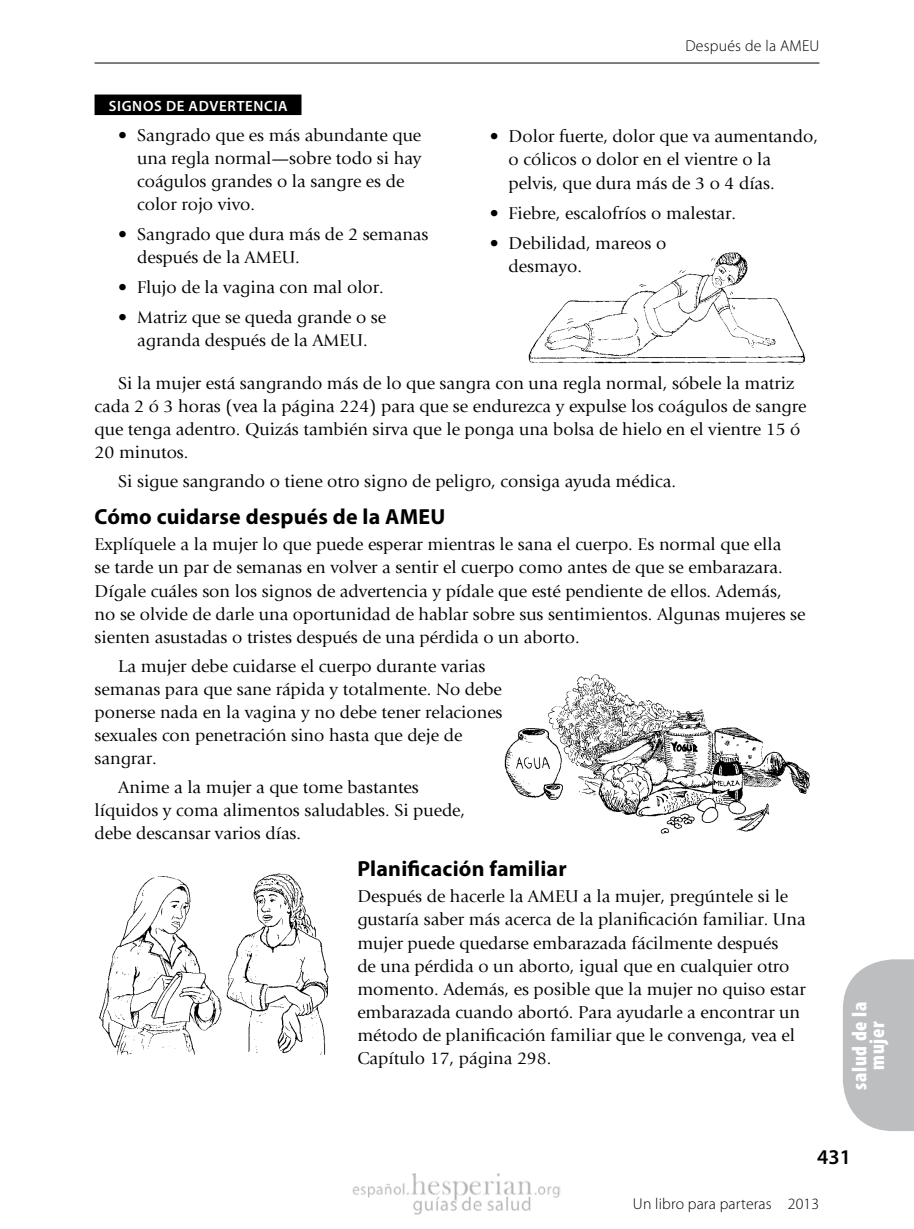
<style>
.page{position:relative;width:914px;height:1229px;background:#fff}
.page>*{position:absolute;margin:0;border:0;box-sizing:border-box;transform-origin:0 0}
.t1{font:700 21.88px "Myriad Pro";letter-spacing:.01em;color:#000}
.t2{font:900 condensed 21px/17.5px "Myriad Pro";letter-spacing:.03em;color:#fff;text-align:center}
.t3{font:600 21px "Myriad Pro";color:#000}
.t4{font:17.85px/23.1px "Giovanni Placenta";color:#000}
.t5{font:300 15.75px "Myriad Pro";letter-spacing:.01em;color:#000}
.t6{font:600 14.88px "Myriad Pro";letter-spacing:.045em;color:#fff}
</style>
<div class="page">
<hr style="left:94px;top:63px;width:725px;height:1px;background:#000">
<svg style="left:842px;top:959px;width:72px;height:172px;background:#c3c5c7"></svg>
<img style="left:504px;top:674px;width:306px;height:160px">
<img style="left:99px;top:873px;width:230px;height:182px">
<img style="left:528px;top:252px;width:277px;height:113px">
<div style="left:96px;top:96px;width:204px;height:18px;background:#000"></div>
<div style="left:94px;top:94px;width:207px;height:21px;border:3px solid #000"></div>
<img style="left:352px;top:1173px;width:208px;height:41px">
<p class="t6" style="left:109px;top:96px;width:180px">SIGNOS DE ADVERTENCIA</p>
<p class="t4" style="left:137px;top:123px;width:286px;text-indent:-19px">• Sangrado que es más abundante que una regla normal—sobre todo si hay coágulos grandes o la sangre es de color rojo vivo.</p>
<p class="t4" style="left:137px;top:223px;width:293px;text-indent:-19px">• Sangrado que dura más de 2 semanas después de la AMEU.</p>
<p class="t4" style="left:118px;top:276px;width:267px">• Flujo de la vagina con mal olor.</p>
<p class="t4" style="left:118px;top:306px;width:269px;text-align:center">• Matriz que se queda grande o se agranda después de la AMEU.</p>
<p class="t5" style="left:685px;top:36px;width:136px">Después de la AMEU</p>
<p class="t4" style="left:508px;top:125px;width:311px;text-indent:-19px">• Dolor fuerte, dolor que va aumentando, o cólicos o dolor en el vientre o la pelvis, que dura más de 3 o 4 días.</p>
<p class="t4" style="left:489px;top:201px;width:248px">• Fiebre, escalofríos o malestar.</p>
<p class="t4" style="left:508px;top:231px;width:159px;text-indent:-19px">• Debilidad, mareos o desmayo.</p>
<p class="t4" style="left:95px;top:371px;width:713px;text-indent:24px">Si la mujer está sangrando más de lo que sangra con una regla normal, sóbele la matriz cada 2 ó 3 horas (vea la página 224) para que se endurezca y expulse los coágulos de sangre que tenga adentro. Quizás también sirva que le ponga una bolsa de hielo en el vientre 15 ó 20 minutos.</p>
<p class="t4" style="left:118px;top:470px;width:559px">Si sigue sangrando o tiene otro signo de peligro, consiga ayuda médica.</p>
<p class="t1" style="left:94px;top:502px;width:307px">Cómo cuidarse después de la AME</p>
<p class="t1" style="left:430px;top:502px;width:16px">U</p>
<p class="t4" style="left:94px;top:533px;width:712px">Explíquele a la mujer lo que puede esperar mientras le sana el cuerpo. Es normal que ella<br>se tarde un par de semanas en volver a sentir el cuerpo como antes de que se embarazara.<br>Dígale cuáles son los signos de advertencia y pídale que esté pendiente de ellos. Además, no se olvide de darle una oportunidad de hablar sobre sus sentimientos. Algunas mujeres se sienten asustadas o tristes después de una pérdida o un aborto.</p>
<p class="t4" style="left:94px;top:654px;width:409px;text-indent:24px">La mujer debe cuidarse el cuerpo durante varias semanas para que sane rápida y totalmente. No debe ponerse nada en la vagina y no debe tener relaciones sexuales con penetración sino hasta que deje de sangrar.</p>
<p class="t4" style="left:94px;top:775px;width:372px;text-indent:24px">Anime a la mujer a que tome bastantes líquidos y coma alimentos saludables. Si puede, debe descansar varios días.</p>
<p class="t1" style="left:357px;top:854px;width:211px">Planificación familiar</p>
<p class="t4" style="left:357px;top:885px;width:450px">Después de hacerle la AMEU a la mujer, pregúntele si le gustaría saber más acerca de la planificación familiar. Una mujer puede quedarse embarazada fácilmente después<br>de una pérdida o un aborto, igual que en cualquier otro momento. Además, es posible que la mujer no quiso estar embarazada cuando abortó. Para ayudarle a encontrar un método de planificación familiar que le convenga, vea el Capítulo 17, página 298.</p>
<p class="t2" style="left:850px;top:1089px;width:89px;rotate:-90deg">salud de la mujer</p>
<p class="t3" style="left:817px;top:1143px;width:35px">431</p>
<p class="t5" style="left:633px;top:1193px;width:188px">Un libro para parteras 2013</p>
</div>
